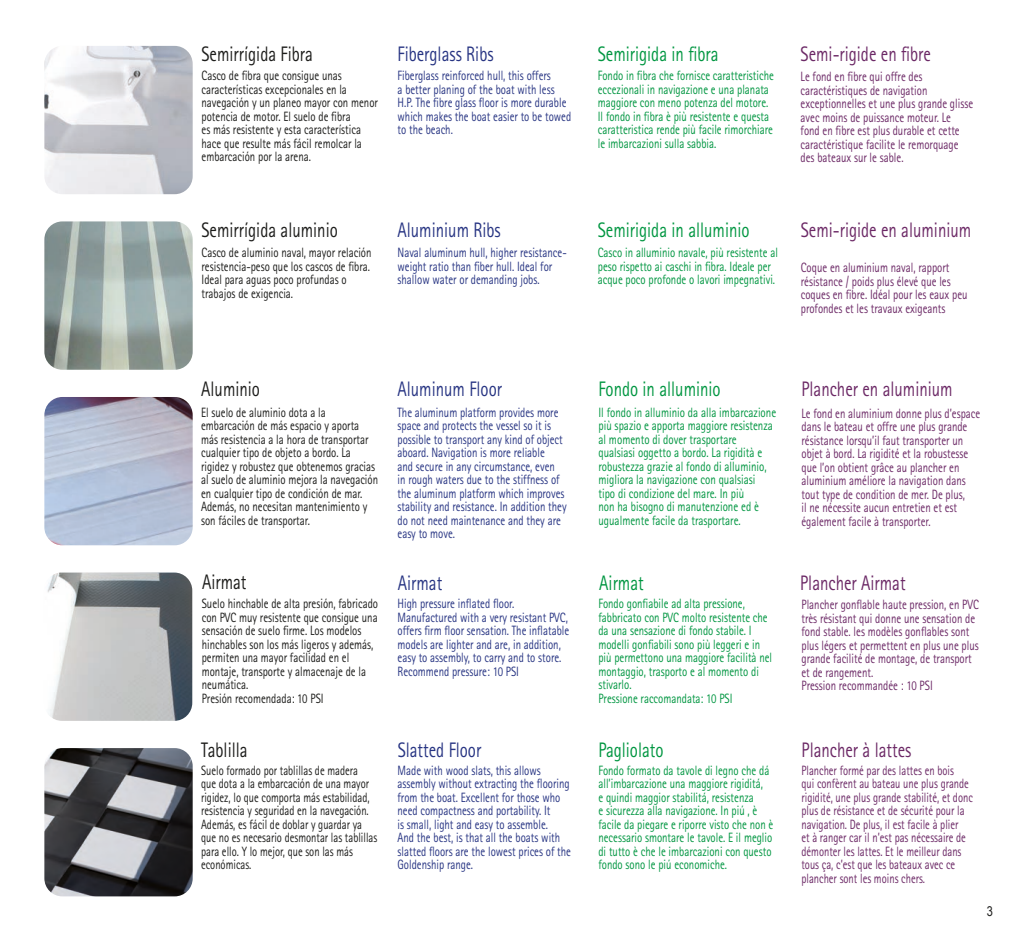
<style>
.page{position:relative;width:1023px;height:938px;background:#fff}
.page>*{position:absolute;margin:0;border:0;box-sizing:border-box;transform-origin:0 0}
.t1{font:21px "Rotis Sans Serif Std";color:#6c2966;scale:.8 1}
.t2{font:21px "Rotis Sans Serif Std";color:#009641;scale:.8 1}
.t3{font:21px "Rotis Sans Serif Std";color:#283583;scale:.8 1}
.t4{font:21px "Rotis Sans Serif Std";color:#1d1d1b;scale:.8 1}
.t5{font:13.5px/13.5px "Rotis Sans Serif Std";color:#283583;scale:.8 1}
.t6{font:13.5px/13.5px "Rotis Sans Serif Std";color:#6c2966;scale:.8 1}
.t7{font:13.5px/13.5px "Rotis Sans Serif Std";color:#1d1d1b;scale:.8 1}
.t8{font:13.5px/13.5px "Rotis Sans Serif Std";color:#009641;scale:.8 1}
.t9{font:13.5px/13.5px "Rotis Sans Serif Std";color:#6c2966;scale:.78 1}
.t10{font:13.5px/13.5px "Rotis Sans Serif Std";color:#009641;scale:.81 1}
.t11{font:13.5px/13.5px "Rotis Sans Serif Std";color:#1d1d1b;scale:.78 1}
.t12{font:13.5px "Arial Narrow";color:#1d1d1b}
</style>
<div class="page">
<img style="left:44px;top:748px;width:149px;height:148px">
<img style="left:44px;top:46px;width:149px;height:148px">
<img style="left:44px;top:221px;width:149px;height:149px">
<img style="left:44px;top:397px;width:149px;height:148px">
<img style="left:47px;top:572px;width:145px;height:149px">
<p class="t4" style="left:202px;top:41px;width:141px">Semirrígida Fibra</p>
<p class="t3" style="left:398px;top:41px;width:122px">Fiberglass Ribs</p>
<p class="t2" style="left:598px;top:41px;width:152px">Semirigida in fibra</p>
<p class="t1" style="left:801px;top:41px;width:164px">Semi-rigide en fibre</p>
<p class="t7" style="left:202px;top:69px;width:222px">Casco de fibra que consigue unas características excepcionales en la navegación y un planeo mayor con menor potencia de motor. El suelo de fibra<br>es más resistente y esta característica hace que resulte más fácil remolcar la embarcación por la arena.</p>
<p class="t5" style="left:398px;top:69px;width:219px">Fiberglass reinforced hull, this offers<br>a better planing of the boat with less H.P. The fibre glass floor is more durable which makes the boat easier to be towed to the beach.</p>
<p class="t8" style="left:598px;top:69px;width:222px">Fondo in fibra che fornisce caratteristiche eccezionali in navigazione e una planata maggiore con meno potenza del motore.<br>Il fondo in fibra è più resistente e questa caratteristica rende più facile rimorchiare le imbarcazioni sulla sabbia.</p>
<p class="t6" style="left:801px;top:70px;width:217px">Le fond en fibre qui offre des caractéristiques de navigation exceptionnelles et une plus grande glisse avec moins de puissance moteur. Le fond en fibre est plus durable et cette caractéristique facilite le remorquage des bateaux sur le sable.</p>
<p class="t4" style="left:202px;top:218px;width:172px">Semirrígida aluminio</p>
<p class="t3" style="left:398px;top:218px;width:131px">Aluminium Ribs</p>
<p class="t2" style="left:598px;top:218px;width:191px">Semirigida in alluminio</p>
<p class="t1" style="left:801px;top:218px;width:215px">Semi-rigide en aluminium</p>
<p class="t7" style="left:202px;top:246px;width:214px">Casco de aluminio naval, mayor relación resistencia-peso que los cascos de fibra.<br>Ideal para aguas poco profundas o trabajos de exigencia.</p>
<p class="t5" style="left:398px;top:246px;width:213px">Naval aluminum hull, higher resistance&shy;weight ratio than fiber hull. Ideal for shallow water or demanding jobs.</p>
<p class="t8" style="left:598px;top:246px;width:227px">Casco in alluminio navale, più resistente al peso rispetto ai caschi in fibra. Ideale per acque poco profonde o lavori impegnativi.</p>
<p class="t6" style="left:801px;top:261px;width:210px">Coque en aluminium naval, rapport résistance / poids plus élevé que les coques en fibre. Idéal pour les eaux peu profondes et les travaux exigeants</p>
<p class="t4" style="left:201px;top:376px;width:75px">Aluminio</p>
<p class="t3" style="left:398px;top:376px;width:132px">Aluminum Floor</p>
<p class="t2" style="left:598px;top:376px;width:154px">Fondo in alluminio</p>
<p class="t7" style="left:201px;top:405px;width:223px">El suelo de aluminio dota a la embarcación de más espacio y aporta más resistencia a la hora de transportar cualquier tipo de objeto a bordo. La rigidez y robustez que obtenemos gracias al suelo de aluminio mejora la navegación en cualquier tipo de condición de mar.<br>Además, no necesitan mantenimiento y son fáciles de transportar.</p>
<p class="t5" style="left:398px;top:405px;width:213px">The aluminum platform provides more space and protects the vessel so it is possible to transport any kind of object aboard. Navigation is more reliable<br>and secure in any circumstance, even<br>in rough waters due to the stiffness of the aluminum platform which improves stability and resistance. In addition they do not need maintenance and they are easy to move.</p>
<p class="t10" style="left:598px;top:405px;width:221px">Il fondo in alluminio da alla imbarcazione più spazio e apporta maggiore resistenza al momento di dover trasportare qualsiasi oggetto a bordo. La rigidità e robustezza grazie al fondo di alluminio, migliora la navigazione con qualsiasi<br>tipo di condizione del mare. In più<br>non ha bisogno di manutenzione ed è ugualmente facile da trasportare.</p>
<p class="t4" style="left:202px;top:570px;width:57px">Airmat</p>
<p class="t3" style="left:398px;top:570px;width:57px">Airmat</p>
<p class="t2" style="left:599px;top:571px;width:57px">Airmat</p>
<p class="t8" style="left:598px;top:597px;width:219px">Fondo gonfiabile ad alta pressione, fabbricato con PVC molto resistente che da una sensazione di fondo stabile. I modelli gonfiabili sono più leggeri e in più permettono una maggiore facilità nel montaggio, trasporto e al momento di stivarlo.</p>
<p class="t8" style="left:598px;top:691px;width:169px">Pressione raccomandata: 10 PSI</p>
<p class="t4" style="left:201px;top:737px;width:59px">Tablilla</p>
<p class="t3" style="left:398px;top:737px;width:106px">Slatted Floor</p>
<p class="t2" style="left:599px;top:737px;width:83px">Pagliolato</p>
<p class="t7" style="left:202px;top:597px;width:222px">Suelo hinchable de alta presión, fabricado con PVC muy resistente que consigue una sensación de suelo firme. Los modelos hinchables son los más ligeros y además, permiten una mayor facilidad en el montaje, transporte y almacenaje de la neumática.</p>
<p class="t7" style="left:202px;top:691px;width:154px">Presión recomendada: 10 PSI</p>
<p class="t5" style="left:398px;top:597px;width:216px">High pressure inflated floor.<br>Manufactured with a very resistant PVC, offers firm floor sensation. The inflatable models are lighter and are, in addition, easy to assembly, to carry and to store.</p>
<p class="t5" style="left:398px;top:664px;width:153px">Recommend pressure: 10 PSI</p>
<p class="t11" style="left:201px;top:763px;width:227px">Suelo formado por tablillas de madera<br>que dota a la embarcación de una mayor rigidez, lo que comporta más estabilidad, resistencia y seguridad en la navegación.<br>Además, es fácil de doblar y guardar ya que no es necesario desmontar las tablillas para ello. Y lo mejor, que son las más económicas.</p>
<p class="t5" style="left:398px;top:763px;width:218px">Made with wood slats, this allows assembly without extracting the flooring from the boat. Excellent for those who need compactness and portability. It<br>is small, light and easy to assemble.<br>And the best, is that all the boats with slatted floors are the lowest prices of the Goldenship range.</p>
<p class="t8" style="left:598px;top:763px;width:220px">Fondo formato da tavole di legno che dá all’imbarcazione una maggiore rigiditá,<br>e quindi maggior stabilitá, resistenza<br>e sicurezza alla navigazione. In piú , è facile da piegare e riporre visto che non è necessario smontare le tavole. E il meglio di tutto è che le imbarcazioni con questo fondo sono le piú economiche.</p>
<p class="t1" style="left:801px;top:376px;width:190px">Plancher en aluminium</p>
<p class="t6" style="left:801px;top:407px;width:225px">Le fond en aluminium donne plus d’espace dans le bateau et offre une plus grande résistance lorsqu’il faut transporter un objet à bord. La rigidité et la robustesse que l’on obtient grâce au plancher en aluminium améliore la navigation dans tout type de condition de mer. De plus,<br>il ne nécessite aucun entretien et est également facile à transporter.</p>
<p class="t1" style="left:800px;top:571px;width:133px">Plancher Airmat</p>
<p class="t6" style="left:801px;top:598px;width:223px">Plancher gonflable haute pression, en PVC très résistant qui donne une sensation de fond stable. les modèles gonflables sont plus légers et permettent en plus une plus grande facilité de montage, de transport et de rangement.</p>
<p class="t6" style="left:801px;top:679px;width:166px">Pression recommandée : 10 PSI</p>
<p class="t1" style="left:802px;top:737px;width:139px">Plancher à lattes</p>
<p class="t9" style="left:801px;top:763px;width:221px">Plancher formé par des lattes en bois<br>qui confèrent au bateau une plus grande rigidité, une plus grande stabilité, et donc plus de résistance et de sécurité pour la navigation. De plus, il est facile à plier<br>et à ranger car il n’est pas nécessaire de démonter les lattes. Et le meilleur dans tous ça, c’est que les bateaux avec ce plancher sont les moins chers.</p>
<p class="t12" style="left:987px;top:901px;width:8px">3</p>
</div>
